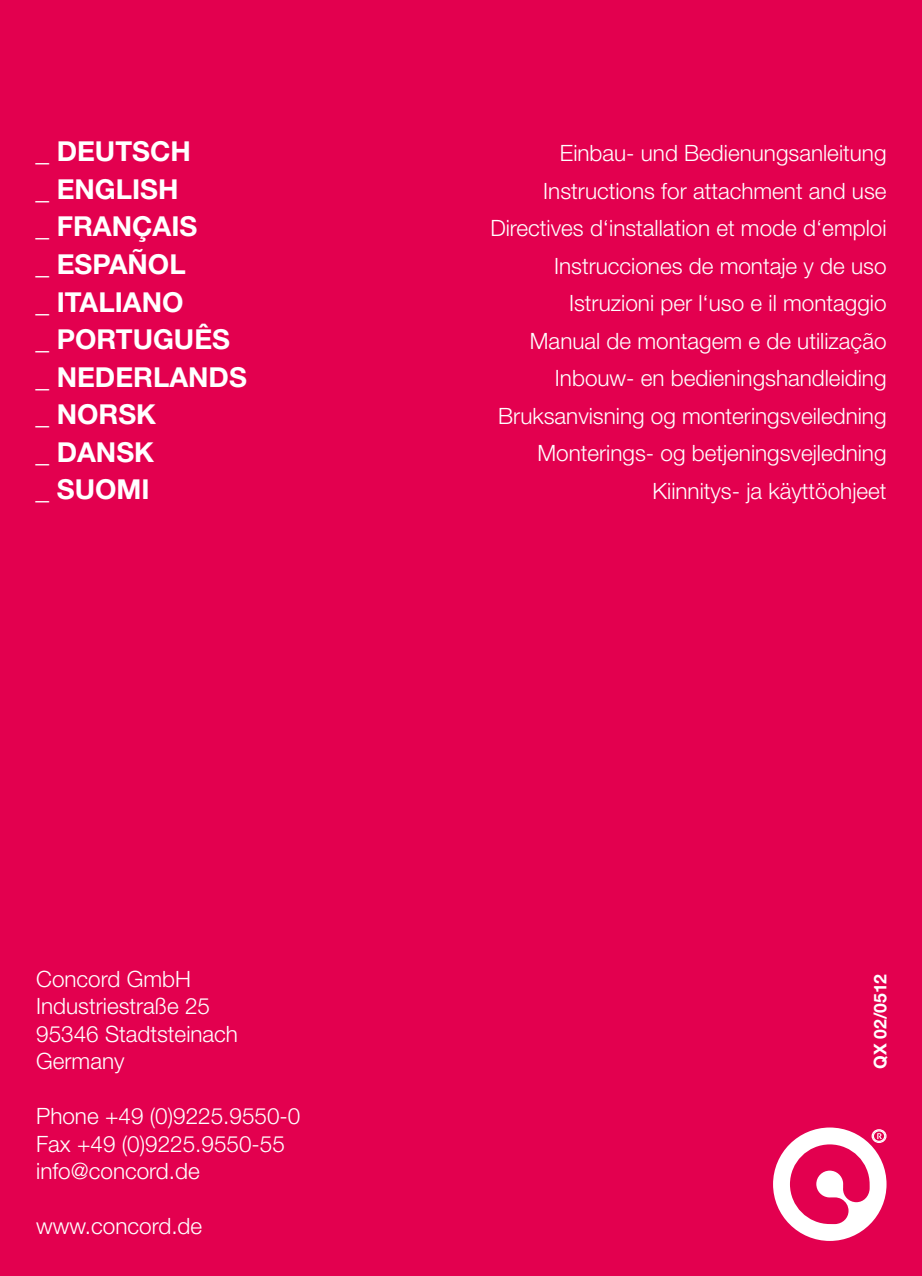
<style>
.page{position:relative;width:922px;height:1276px;background:#fff}
.page>*{position:absolute;margin:0;border:0;box-sizing:border-box;transform-origin:0 0}
.t1{font:700 27.5px/37.5px "Helvetica Neue LT Pro";color:#fff}
.t2{font:300 22.5px/37.5px "Helvetica Neue LT Pro";color:#fff}
.t3{font:700 17.5px "Helvetica Neue LT Pro";color:#fff}
</style>
<div class="page">
<div style="left:0;top:0;width:921px;height:1276px;background:#e3004f"></div>
<svg style="left:773px;top:1127px;width:113px;height:114px"></svg>
<p class="t1" style="left:35px;top:132px;width:163px">_ DEUTSCH _ ENGLISH _ FRANÇAIS _ ESPAÑOL _ I TALIAN</p>
<p class="t1" style="left:35px;top:282px;width:196px;text-indent:127px">O<br>_ PORTUGUÊS _ N EDERLAN</p>
<p class="t1" style="left:208px;top:357px;width:40px">DS</p>
<p class="t1" style="left:35px;top:395px;width:120px;text-align:justify">_ NORSK _ DANSK _ SUOMI</p>
<p class="t2" style="left:36px;top:964px;width:203px;line-height:27.5px">Concord GmbH<br>Industriestraße 25<br>95346 Stadtsteinach<br>Germany</p>
<p class="t2" style="left:36px;top:1102px;width:266px;line-height:27.5px">Phone +49 (0)9225.9550-0<br>Fax +49 (0)9225.9550-55 info@concord.de</p>
<p class="t2" style="left:36px;top:1207px;width:167px">www.concord.de</p>
<p class="t2" style="left:490px;top:134px;width:397px;text-align:right">Einbau- und Bedienungsanleitung Instructions for attachment and use Directives d‘installation et mode d‘emploi Instrucciones de montaje y de uso Istruzioni per l‘uso e il montaggio<br>Manual de montagem e de utilização Inbouw- en bedieningshandleiding Bruksanvisning og monteringsveiledning Monterings- og betjeningsvejledning Kiinnitys- ja käyttöohjeet</p>
<p class="t3" style="left:869px;top:1069px;width:97px;rotate:-90deg">QX 02/0512</p>
</div>
